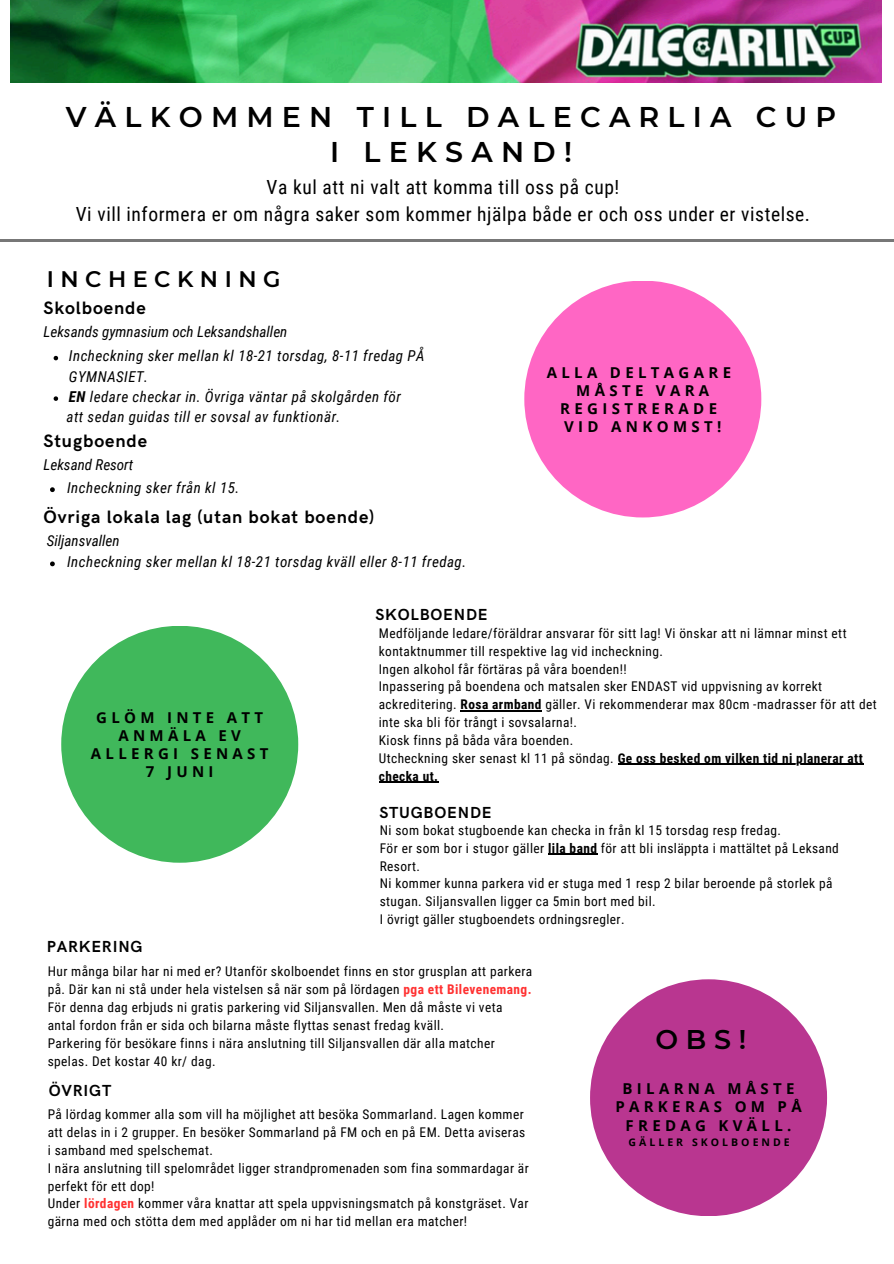
<style>
.page{position:relative;width:894px;height:1264px;background:#fff}
.page>*{position:absolute;margin:0;border:0;box-sizing:border-box;transform-origin:0 0}
.t1{font:600 28.5px/34.8px "Montserrat";letter-spacing:.29em;color:#000;text-align:center}
.t2{font:600 27px "Montserrat";color:#000}
.t3{font:600 22.5px "Montserrat";letter-spacing:.285em;color:#000}
.t4{font:19.5px/27px "Roboto Condensed";letter-spacing:.03em;color:#000;text-align:center}
.t5{font:700 18px "HK Grotesk";letter-spacing:.05em;color:#000}
.t6{font:700 16.05px "HK Grotesk";letter-spacing:.05em;color:#000}
.t7{font:italic 15px/20.2px "Roboto Condensed";letter-spacing:.03em;color:#000}
.t8{font:700 15px/18px "Open Sans";letter-spacing:.29em;color:#000;text-align:center}
.t9{font:italic 15px "Roboto Condensed";color:#000}
.t10{font:13.35px/17.9px "Roboto Condensed";letter-spacing:.03em;color:#000}
.t11{font:700 13.35px "Roboto Condensed";letter-spacing:.03em;color:#000}
.t12{font:700 10.5px "Open Sans";letter-spacing:.29em;color:#000}
.s1{font-weight:700}
.s2{font-weight:400}
.s3{font-weight:700;color:#ff3131}
</style>
<div class="page">
<hr style="left:0;top:239px;width:893px;height:3px;background:#777">
<img style="left:11px;top:0;width:869px;height:82px">
<svg style="left:54px;top:356px;width:4px;height:4px"></svg>
<svg style="left:54px;top:396px;width:4px;height:5px"></svg>
<svg style="left:50px;top:487px;width:5px;height:5px"></svg>
<hr style="left:460px;top:710px;width:81px;height:1px;background:#000">
<hr style="left:617px;top:764px;width:246px;height:1px;background:#000">
<hr style="left:379px;top:781px;width:59px;height:2px;background:#000">
<hr style="left:548px;top:853px;width:49px;height:2px;background:#000">
<svg style="left:50px;top:561px;width:5px;height:5px"></svg>
<div style="left:524px;top:280px;width:237px;height:237px;background:#ff66c4;border-radius:50%"></div>
<div style="left:61px;top:625px;width:237px;height:237px;background:#40b85b;border-radius:50%"></div>
<div style="left:590px;top:979px;width:236px;height:237px;background:#b93690;border-radius:50%"></div>
<h1 class="t1" style="left:66px;top:99px;width:771px">VÄLKOMMEN TILL DALECARLIA CUP<br>I LEKSAND!</h1>
<h4 class="t4" style="left:76px;top:174px;width:735px">Va kul att ni valt att komma till oss på cup!<br>Vi vill informera er om några saker som kommer hjälpa både er och oss under er vistelse.</h4>
<h2 class="t3" style="left:47px;top:265px;width:235px">INCHECKNING</h2>
<h3 class="t5" style="left:43px;top:298px;width:104px">Skolboende</h3>
<h6 class="t9" style="left:43px;top:323px;width:245px">Leksands gymnasium och Leksandshallen</h6>
<p class="t7" style="left:69px;top:346px;width:357px">Incheckning sker mellan kl 18-21 torsdag, 8-11 fredag PÅ<br>GYMNASIET.</p>
<p class="t7" style="left:69px;top:387px;width:333px"><span class="s1">EN</span> ledare checkar in. Övriga väntar på skolgården för</p>
<h6 class="t7" style="left:67px;top:407px;width:275px">att sedan guidas till er sovsal av funktionär.</h6>
<h3 class="t5" style="left:43px;top:431px;width:105px">Stugboende</h3>
<h6 class="t9" style="left:43px;top:456px;width:91px">Leksand Resort</h6>
<p class="t7" style="left:67px;top:478px;width:174px">Incheckning sker från kl 15.</p>
<p class="t5" style="left:43px;top:506px;width:332px">Övriga lokala lag (utan bokat boende)</p>
<p class="t9" style="left:47px;top:532px;width:74px">Siljansvallen</p>
<p class="t7" style="left:67px;top:552px;width:400px">Incheckning sker mellan kl 18-21 torsdag kväll eller 8-11 fredag.</p>
<h5 class="t6" style="left:375px;top:606px;width:114px">SKOLBOENDE</h5>
<h5 class="t8" style="left:546px;top:363px;width:186px">ALLA DELTAGARE<br>MÅSTE VARA<br>REGISTRERADE</h5>
<h1 class="t8" style="left:564px;top:417px;width:159px">VID ANKOMST!</h1>
<h5 class="t8" style="left:91px;top:708px;width:179px">GLÖM INTE ATT<br>ANMÄLA EV<br>ALLERGI SENAST<br>7 JUNI</h5>
<h3 class="t10" style="left:379px;top:624px;width:469px">Medföljande ledare/föräldrar ansvarar för sitt lag! Vi önskar att ni lämnar minst ett kontaktnummer till respektive lag vid incheckning.</h3>
<h6 class="t10" style="left:379px;top:660px;width:249px">Ingen alkohol får förtäras på våra boenden!!</h6>
<p class="t10" style="left:379px;top:678px;width:499px">Inpassering på boendena och matsalen sker ENDAST vid uppvisning av korrekt ackreditering. <span class="s1">Rosa armband</span> gäller. Vi rekommenderar max 80cm -madrasser för att det inte ska bli för trångt i sovsalarna!.</p>
<h5 class="t10" style="left:379px;top:731px;width:196px">Kiosk finns på båda våra boenden.</h5>
<h5 class="t11" style="left:379px;top:750px;width:485px"><span class="s2">Utcheckning sker senast kl 11 på söndag.</span> Ge oss besked om vilken tid ni planerar att</h5>
<h5 class="t11" style="left:379px;top:768px;width:61px">checka ut.</h5>
<p class="t6" style="left:379px;top:803px;width:114px">STUGBOENDE</p>
<p class="t10" style="left:379px;top:821px;width:402px">Ni som bokat stugboende kan checka in från kl 15 torsdag resp fredag.</p>
<p class="t10" style="left:379px;top:839px;width:460px">För er som bor i stugor gäller <span class="s1">lila band</span> för att bli insläppta i mattältet på Leksand<br>Resort.</p>
<p class="t10" style="left:379px;top:874px;width:454px">Ni kommer kunna parkera vid er stuga med 1 resp 2 bilar beroende på storlek på stugan. Siljansvallen ligger ca 5min bort med bil.</p>
<p class="t10" style="left:379px;top:910px;width:246px">I övrigt gäller stugboendets ordningsregler.</p>
<p class="t6" style="left:47px;top:937px;width:97px">PARKERING</p>
<h5 class="t10" style="left:48px;top:962px;width:486px">Hur många bilar har ni med er? Utanför skolboendet finns en stor grusplan att parkera på. Där kan ni stå under hela vistelsen så när som på lördagen <span class="s3">pga ett Bilevenemang.<br></span>För denna dag erbjuds ni gratis parkering vid Siljansvallen. Men då måste vi veta antal fordon från er sida och bilarna måste flyttas senast fredag kväll.</h5>
<p class="t10" style="left:48px;top:1034px;width:448px">Parkering för besökare finns i nära anslutning till Siljansvallen där alla matcher spelas. Det kostar 40 kr/ dag.</p>
<p class="t10" style="left:48px;top:1105px;width:479px">På lördag kommer alla som vill ha möjlighet att besöka Sommarland. Lagen kommer att delas in i 2 grupper. En besöker Sommarland på FM och en på EM. Detta aviseras</p>
<p class="t10" style="left:48px;top:1141px;width:166px">i samband med spelschemat.</p>
<p class="t10" style="left:48px;top:1159px;width:482px">I nära anslutning till spelområdet ligger strandpromenaden som fina sommardagar är perfekt för ett dop!</p>
<p class="t10" style="left:48px;top:1194px;width:482px">Under <span class="s3">lördagen</span> kommer våra knattar att spela uppvisningsmatch på konstgräset. Var gärna med och stötta dem med applåder om ni har tid mellan era matcher!</p>
<p class="t6" style="left:49px;top:1081px;width:64px">ÖVRIGT</p>
<h2 class="t2" style="left:655px;top:1022px;width:93px">OBS!</h2>
<p class="t8" style="left:615px;top:1078px;width:188px;line-height:18.5px">BILARNA MÅSTE<br>PARKERAS OM PÅ<br>FREDAG KVÄLL.</p>
<p class="t12" style="left:628px;top:1134px;width:163px">GÄLLER SKOLBOENDE</p>
</div>
